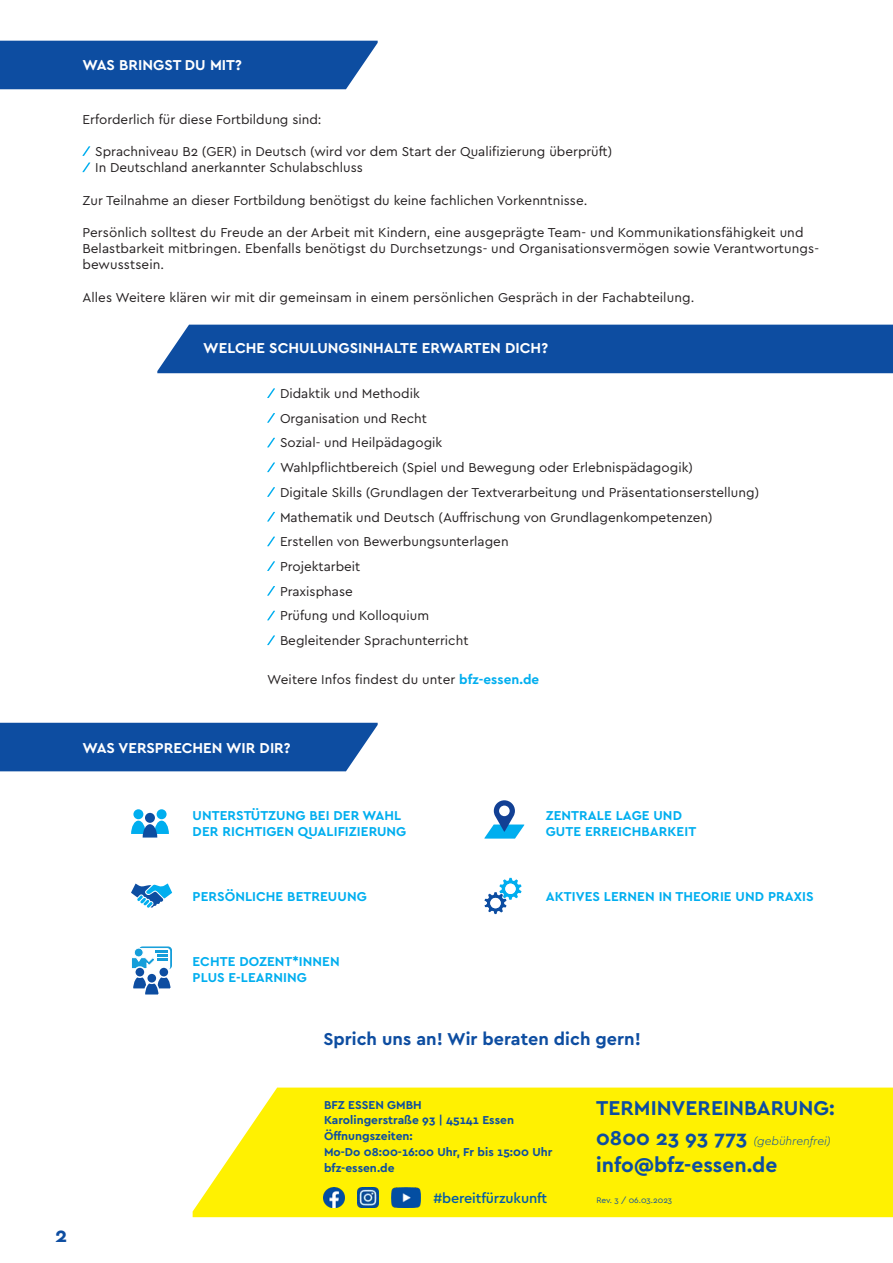
<style>
.page{position:relative;width:893px;height:1263px;background:#fff}
.page>*{position:absolute;margin:0;border:0;box-sizing:border-box;transform-origin:0 0}
.t1{font:700 21px "Cera Pro";color:#0d4da1}
.Bodytype_kleiner_Ein{font:700 18px "Cera Pro";color:#0d4da1}
.t2{font:700 15px "Cera Pro";color:#fff}
.Bodytype_kleiner_Ein-2{font:500 14.4px "Cera Pro";letter-spacing:-.01em;color:#015aaa}
.Head_Bodytype{font:13.5px/16.2px "Cera Pro";color:#231f20}
.Bodytype_Aufzählung{font:13.5px "Cera Pro";color:#231f20}
.Bodytype_9p{font:700 13.5px/16.2px "Cera Pro";letter-spacing:.005em;color:#00aeef}
.Bodytype_9p-2{font:13.5px "Cera Pro";letter-spacing:.005em;color:#231f20}
.t3{font:700 12px/15.8px "Cera Pro";color:#0d4da1}
.t4{font:italic 300 12px "Cera Pro";color:#0d4da1}
.t5{font:8.4px "Cera Pro";color:#0d4da1}
.s1{font-weight:700;color:#00aeef}
.s2{font-weight:700;font-style:normal;font-size:21px}
</style>
<div class="page">
<div style="left:0;top:723px;width:378px;height:48px;background:#0d4da1"></div>
<div style="left:193px;top:1087px;width:700px;height:130px;background:#fff101"></div>
<svg style="left:82px;top:146px;width:8px;height:10px"></svg>
<svg style="left:82px;top:162px;width:8px;height:10px"></svg>
<div style="left:0;top:41px;width:378px;height:48px;background:#0d4da1"></div>
<div style="left:157px;top:325px;width:736px;height:48px;background:#0d4da1"></div>
<div style="left:133px;top:809px;width:10px;height:10px;background:#00aeef;border-radius:50%"></div>
<div style="left:157px;top:809px;width:10px;height:10px;background:#00aeef;border-radius:50%"></div>
<svg style="left:131px;top:821px;width:38px;height:16px"></svg>
<div style="left:145px;top:813px;width:10px;height:10px;background:#0d4da1;border-radius:50%"></div>
<div style="left:139px;top:947px;width:32px;height:22px;background:#159eda;border-radius:3px"></div>
<div style="left:139px;top:946px;width:33px;height:23px;border:1px solid #159eda;border-radius:3px"></div>
<svg style="left:137px;top:948px;width:33px;height:22px"></svg>
<svg style="left:131px;top:951px;width:41px;height:44px"></svg>
<div style="left:134px;top:948px;width:9px;height:9px;background:#159eda;border-radius:50%"></div>
<div style="left:134px;top:948px;width:9px;height:9px;border:1px solid #fff;border-radius:50%"></div>
<div style="left:135px;top:967px;width:10px;height:10px;background:#0d4da1;border-radius:50%"></div>
<div style="left:134px;top:966px;width:12px;height:12px;border:2px solid #fff;border-radius:50%"></div>
<svg style="left:131px;top:883px;width:41px;height:25px"></svg>
<svg style="left:484px;top:878px;width:37px;height:36px"></svg>
<div style="left:490px;top:898px;width:11px;height:10px;background:#fff;border-radius:50%"></div>
<div style="left:505px;top:884px;width:11px;height:10px;background:#fff;border-radius:50%"></div>
<svg style="left:484px;top:800px;width:40px;height:39px"></svg>
<img style="left:392px;top:1187px;width:29px;height:20px">
<img style="left:358px;top:1187px;width:20px;height:20px">
<img style="left:323px;top:1187px;width:21px;height:20px">
<svg style="left:267px;top:388px;width:8px;height:10px"></svg>
<svg style="left:267px;top:413px;width:8px;height:10px"></svg>
<svg style="left:267px;top:438px;width:8px;height:9px"></svg>
<svg style="left:267px;top:462px;width:8px;height:10px"></svg>
<svg style="left:267px;top:487px;width:8px;height:10px"></svg>
<svg style="left:267px;top:512px;width:8px;height:9px"></svg>
<svg style="left:267px;top:537px;width:8px;height:9px"></svg>
<svg style="left:267px;top:561px;width:8px;height:10px"></svg>
<svg style="left:267px;top:586px;width:8px;height:10px"></svg>
<svg style="left:267px;top:611px;width:8px;height:9px"></svg>
<svg style="left:267px;top:635px;width:8px;height:10px"></svg>
<p class="t2" style="left:82px;top:55px;width:161px">WAS BRINGST DU MIT?</p>
<p class="Head_Bodytype" style="left:82px;top:110px;width:241px">Erforderlich für diese Fortbildung sind:</p>
<p class="Head_Bodytype" style="left:95px;top:143px;width:518px">Sprachniveau B2 (GER) in Deutsch (wird vor dem Start der Qualifizierung überprüft)</p>
<p class="Head_Bodytype" style="left:95px;top:159px;width:269px">In Deutschland anerkannter Schulabschluss</p>
<p class="Head_Bodytype" style="left:82px;top:191px;width:506px">Zur Teilnahme an dieser Fortbildung benötigst du keine fachlichen Vorkenntnisse.</p>
<p class="Head_Bodytype" style="left:82px;top:224px;width:738px">Persönlich solltest du Freude an der Arbeit mit Kindern, eine ausgeprägte Team- und Kommunikationsfähigkeit und<br>Belastbarkeit mitbringen. Ebenfalls benötigst du Durchsetzungs- und Organisationsvermögen sowie Verantwortungs&shy;bewusstsein.</p>
<p class="Bodytype_9p-2" style="left:82px;top:288px;width:613px">Alles Weitere klären wir mit dir gemeinsam in einem persönlichen Gespräch in der Fachabteilung.</p>
<p class="t2" style="left:203px;top:338px;width:346px">WELCHE SCHULUNGSINHALTE ERWARTEN DICH?</p>
<p class="Bodytype_Aufzählung" style="left:280px;top:384px;width:141px">Didaktik und Methodik</p>
<p class="Bodytype_Aufzählung" style="left:280px;top:409px;width:149px">Organisation und Recht</p>
<p class="Bodytype_Aufzählung" style="left:280px;top:434px;width:164px">Sozial- und Heilpädagogik</p>
<p class="Bodytype_Aufzählung" style="left:280px;top:459px;width:414px">Wahlpflichtbereich (Spiel und Bewegung oder Erlebnispädagogik)</p>
<p class="Bodytype_Aufzählung" style="left:280px;top:483px;width:481px">Digitale Skills (Grundlagen der Textverarbeitung und Präsentationserstellung)</p>
<p class="Bodytype_Aufzählung" style="left:280px;top:508px;width:434px">Mathematik und Deutsch (Auffrischung von Grundlagenkompetenzen)</p>
<p class="Bodytype_Aufzählung" style="left:280px;top:533px;width:230px">Erstellen von Bewerbungsunterlagen</p>
<p class="Bodytype_Aufzählung" style="left:280px;top:557px;width:82px">Projektarbeit</p>
<p class="Bodytype_Aufzählung" style="left:280px;top:582px;width:74px">Praxisphase</p>
<p class="Bodytype_Aufzählung" style="left:280px;top:607px;width:151px">Prüfung und Kolloquium</p>
<p class="Bodytype_Aufzählung" style="left:280px;top:632px;width:190px">Begleitender Sprachunterricht</p>
<p class="Bodytype_9p-2" style="left:267px;top:670px;width:273px">Weitere Infos findest du unter <span class="s1">bfz-essen.de</span></p>
<p class="t2" style="left:82px;top:738px;width:210px">WAS VERSPRECHEN WIR DIR?</p>
<p class="t1" style="left:55px;top:1221px;width:14px">2</p>
<p class="Bodytype_9p" style="left:193px;top:807px;width:215px">UNTERSTÜTZUNG BEI DER WAHL<br>DER RICHTIGEN QUALIFIZIERUNG</p>
<p class="Bodytype_9p" style="left:546px;top:807px;width:152px">ZENTRALE LAGE UND<br>GUTE ERREICHBARKEIT</p>
<p class="Bodytype_9p" style="left:193px;top:888px;width:176px">PERSÖNLICHE BETREUUNG</p>
<p class="Bodytype_9p" style="left:546px;top:888px;width:269px">AKTIVES LERNEN IN THEORIE UND PRAXIS</p>
<p class="Bodytype_9p" style="left:193px;top:953px;width:149px">ECHTE DOZENT*INNEN<br>PLUS E-LEARNING</p>
<p class="Bodytype_kleiner_Ein" style="left:323px;top:1027px;width:319px">Sprich uns an! Wir beraten dich gern!</p>
<p class="t3" style="left:324px;top:1096px;width:192px">BFZ ESSEN GMBH<br>Karolingerstraße 93 | 45141 Essen</p>
<p class="t3" style="left:324px;top:1128px;width:230px">Öffnungszeiten:<br>Mo-Do 08:00-16:00 Uhr, Fr bis 15:00 Uhr</p>
<p class="t3" style="left:324px;top:1159px;width:72px">bfz-essen.de</p>
<p class="Bodytype_kleiner_Ein-2" style="left:433px;top:1189px;width:115px">#bereitfürzukunft</p>
<p class="t1" style="left:596px;top:1094px;width:240px">TERMINVEREINBARUNG:</p>
<p class="t4" style="left:596px;top:1133px;width:236px"><span class="s2">0800 23 93 773</span> (gebührenfrei)</p>
<p class="t1" style="left:596px;top:1151px;width:183px">info@bfz-essen.de</p>
<p class="t5" style="left:596px;top:1195px;width:77px">Rev. 3 / 06.03.2023</p>
</div>
